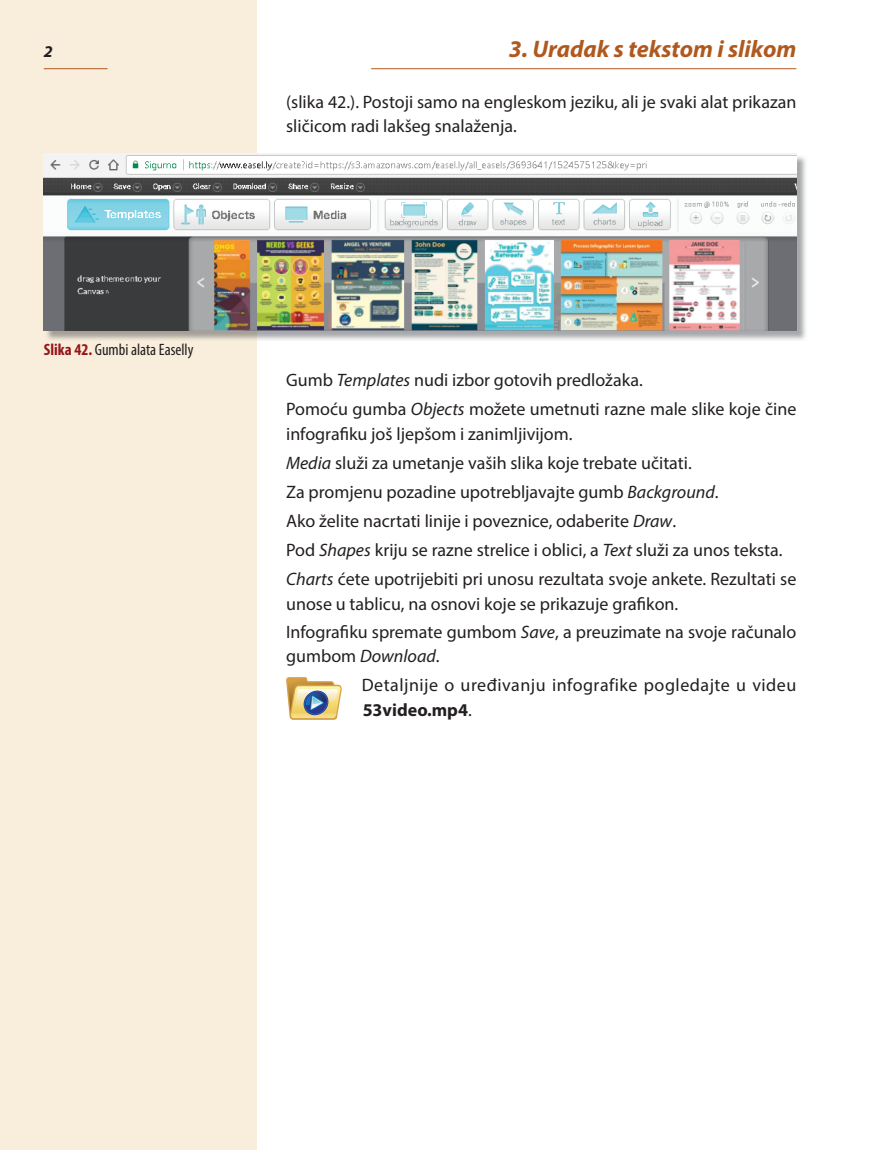
<style>
.page{position:relative;width:874px;height:1150px;background:#fff}
.page>*{position:absolute;margin:0;border:0;box-sizing:border-box;transform-origin:0 0}
.t1{font:italic 700 24px "Myriad Pro";color:#b0591f}
.t2{font:18px/29px "Myriad Pro";color:#231f20}
.t3{font:18px/29px "Myriad Pro";letter-spacing:.03em;color:#231f20}
.t4{font:700 18px "Myriad Pro";color:#231f20}
.t5{font:condensed 16.5px "Myriad Pro";color:#231f20}
.t6{font:italic 700 16.5px "Myriad Pro";color:#231f20}
.s1{font-weight:700;color:#961619}
.s2{font-style:italic}
.s3{font-weight:400}
</style>
<div class="page">
<div style="left:0;top:0;width:256px;height:1150px;background:#f9eedc"></div>
<hr style="left:371px;top:68px;width:425px;height:1px;background:#b0591f">
<hr style="left:44px;top:68px;width:64px;height:1px;background:#b0591f">
<svg style="left:286px;top:677px;width:56px;height:43px;background:#c8ba94"></svg>
<img style="left:45px;top:155px;width:761px;height:186px">
<img style="left:44px;top:154px;width:752px;height:176px">
<p class="t6" style="left:44px;top:41px;width:10px">2</p>
<h1 class="t1" style="left:509px;top:34px;width:289px">3. Uradak s tekstom i slikom</h1>
<p class="t2" style="left:286px;top:91px;width:512px;line-height:24.8px">(slika 42.). Postoji samo na engleskom jeziku, ali je svaki alat prikazan sličicom radi lakšeg snalaženja.</p>
<p class="t5" style="left:44px;top:344px;width:151px"><span class="s1">Slika 42.</span> Gumbi alata Easelly</p>
<p class="t2" style="left:286px;top:368px;width:512px">Gumb <span class="s2">Templates</span> nudi izbor gotovih predložaka.<br>Pomoću gumba <span class="s2">Objects</span> možete umetnuti razne male slike koje čine</p>
<p class="t2" style="left:286px;top:421px;width:512px">infografiku još ljepšom i zanimljivijom.<br><span class="s2">Media</span> služi za umetanje vaših slika koje trebate učitati.<br>Za promjenu pozadine upotrebljavajte gumb <span class="s2">Background</span>.<br>Ako želite nacrtati linije i poveznice, odaberite <span class="s2">Draw</span>.<br>Pod <span class="s2">Shapes</span> kriju se razne strelice i oblici, a <span class="s2">Text</span> služi za unos teksta.<br><span class="s2">Charts</span> ćete upotrijebiti pri unosu rezultata svoje ankete. Rezultati se</p>
<p class="t2" style="left:286px;top:591px;width:512px;line-height:28.2px">unose u tablicu, na osnovi koje se prikazuje grafikon.<br>Infografiku spremate gumbom <span class="s2">Save</span>, a preuzimate na svoje računalo</p>
<p class="t3" style="left:362px;top:643px;width:436px;text-indent:-76px">gumbom <span class="s2">Download</span>.<br>Detaljnije o uređivanju infografike pogledajte u videu</p>
<p class="t4" style="left:363px;top:699px;width:111px">53video.mp4<span class="s3">.</span></p>
</div>
